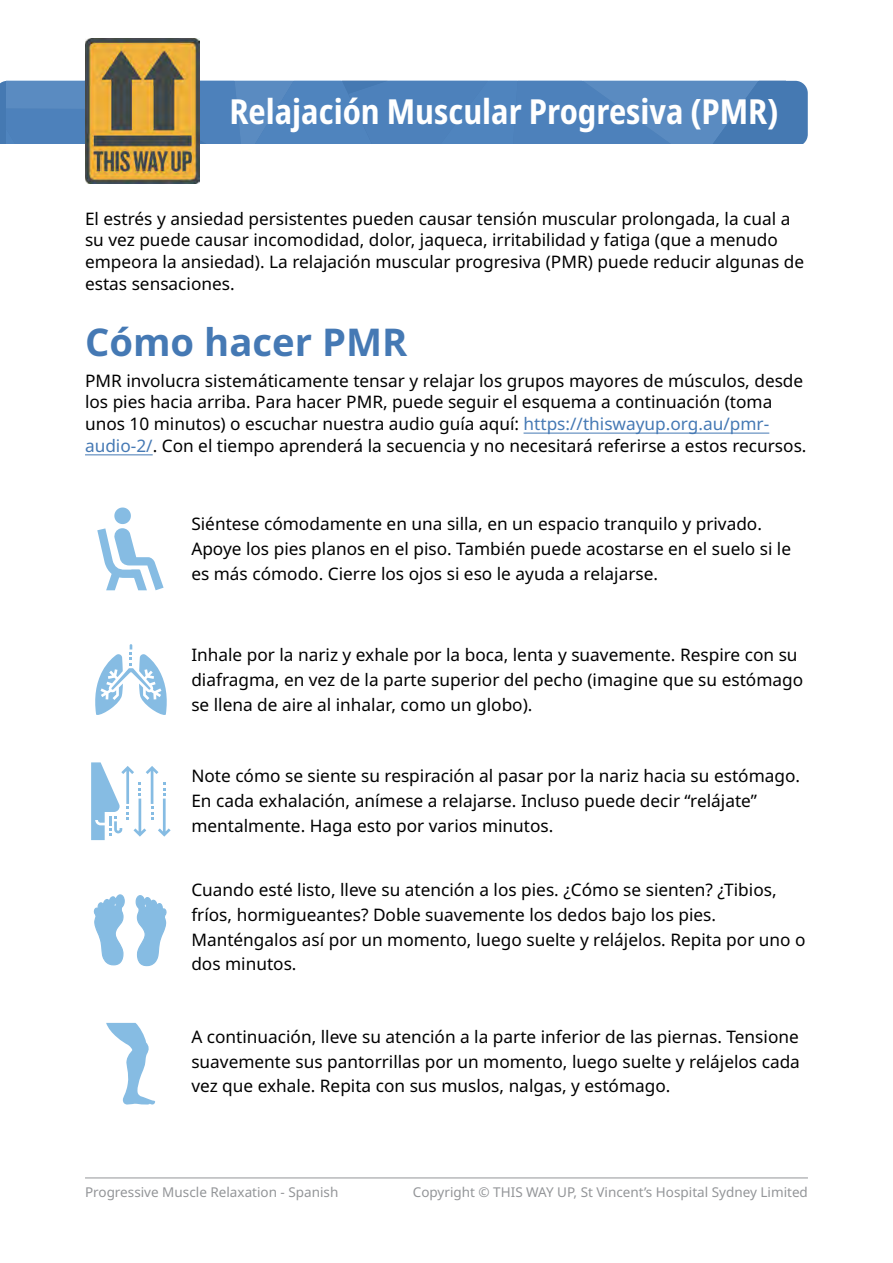
<style>
.page{position:relative;width:893px;height:1263px;background:#fff}
.page>*{position:absolute;margin:0;border:0;box-sizing:border-box;transform-origin:0 0}
.HI{font:700 38.25px "Noto Sans";color:#4579b4}
.t1{font:700 condensed 34.5px "Noto Sans";color:#fff}
.body{font:17.25px/24.8px "Noto Sans";color:#000}
.t2{font:13.5px "Noto Sans";color:#939598}
.s1{color:#4579b4}
</style>
<div class="page">
<div style="left:0;top:81px;width:808px;height:63px;background:#4579b2"></div>
<svg style="left:6px;top:81px;width:779px;height:63px;background:#5083bc"></svg>
<img style="left:85px;top:38px;width:115px;height:146px">
<hr style="left:85px;top:1177px;width:723px;height:1px;background:#939598">
<hr style="left:524px;top:433px;width:245px;height:1px;background:#4579b4">
<hr style="left:85px;top:454px;width:68px;height:1px;background:#4579b4">
<svg style="left:95px;top:644px;width:72px;height:71px"></svg>
<svg style="left:97px;top:507px;width:67px;height:83px"></svg>
<svg style="left:91px;top:762px;width:80px;height:78px"></svg>
<svg style="left:136px;top:895px;width:31px;height:71px"></svg>
<svg style="left:94px;top:894px;width:31px;height:71px"></svg>
<svg style="left:106px;top:1023px;width:49px;height:81px"></svg>
<h2 class="t1" style="left:229px;top:87px;width:551px">Relajación Muscular Progresiva (PMR)</h2>
<h1 class="body" style="left:85px;top:208px;width:721px;line-height:21.8px">El estrés y ansiedad persistentes pueden causar tensión muscular prolongada, la cual a su vez puede causar incomodidad, dolor, jaqueca, irritabilidad y fatiga (que a menudo empeora la ansiedad). La relajación muscular progresiva (PMR) puede reducir algunas de estas sensaciones.</h1>
<p class="HI" style="left:85px;top:315px;width:324px">Cómo hacer PMR</p>
<h1 class="body" style="left:85px;top:370px;width:723px;line-height:21.8px">PMR involucra sistemáticamente tensar y relajar los grupos mayores de músculos, desde los pies hacia arriba. Para hacer PMR, puede seguir el esquema a continuación (toma unos 10 minutos) o escuchar nuestra audio guía aquí: <span class="s1">https://thiswayup.org.au/pmr&shy;audio-2/</span>. Con el tiempo aprenderá la secuencia y no necesitará referirse a estos recursos.</h1>
<h1 class="body" style="left:191px;top:512px;width:601px">Siéntese cómodamente en una silla, en un espacio tranquilo y privado.<br>Apoye los pies planos en el piso. También puede acostarse en el suelo si le es más cómodo. Cierre los ojos si eso le ayuda a relajarse.</h1>
<h1 class="body" style="left:191px;top:643px;width:613px">Inhale por la nariz y exhale por la boca, lenta y suavemente. Respire con su diafragma, en vez de la parte superior del pecho (imagine que su estómago se llena de aire al inhalar, como un globo).</h1>
<h1 class="body" style="left:191px;top:764px;width:610px">Note cómo se siente su respiración al pasar por la nariz hacia su estómago.<br>En cada exhalación, anímese a relajarse. Incluso puede decir “relájate” mentalmente. Haga esto por varios minutos.</h1>
<h1 class="body" style="left:191px;top:878px;width:616px">Cuando esté listo, lleve su atención a los pies. ¿Cómo se sienten? ¿Tibios, fríos, hormigueantes? Doble suavemente los dedos bajo los pies.<br>Manténgalos así por un momento, luego suelte y relájelos. Repita por uno o dos minutos.</h1>
<h1 class="body" style="left:191px;top:1025px;width:610px;text-align:justify">A continuación, lleve su atención a la parte inferior de las piernas. Tensione suavemente sus pantorrillas por un momento, luego suelte y relájelos cada vez que exhale. Repita con sus muslos, nalgas, y estómago.</h1>
<p class="t2" style="left:85px;top:1182px;width:255px">Progressive Muscle Relaxation - Spanish</p>
<p class="t2" style="left:413px;top:1182px;width:397px">Copyright © THIS WAY UP, St Vincent’s Hospital Sydney Limited</p>
</div>
